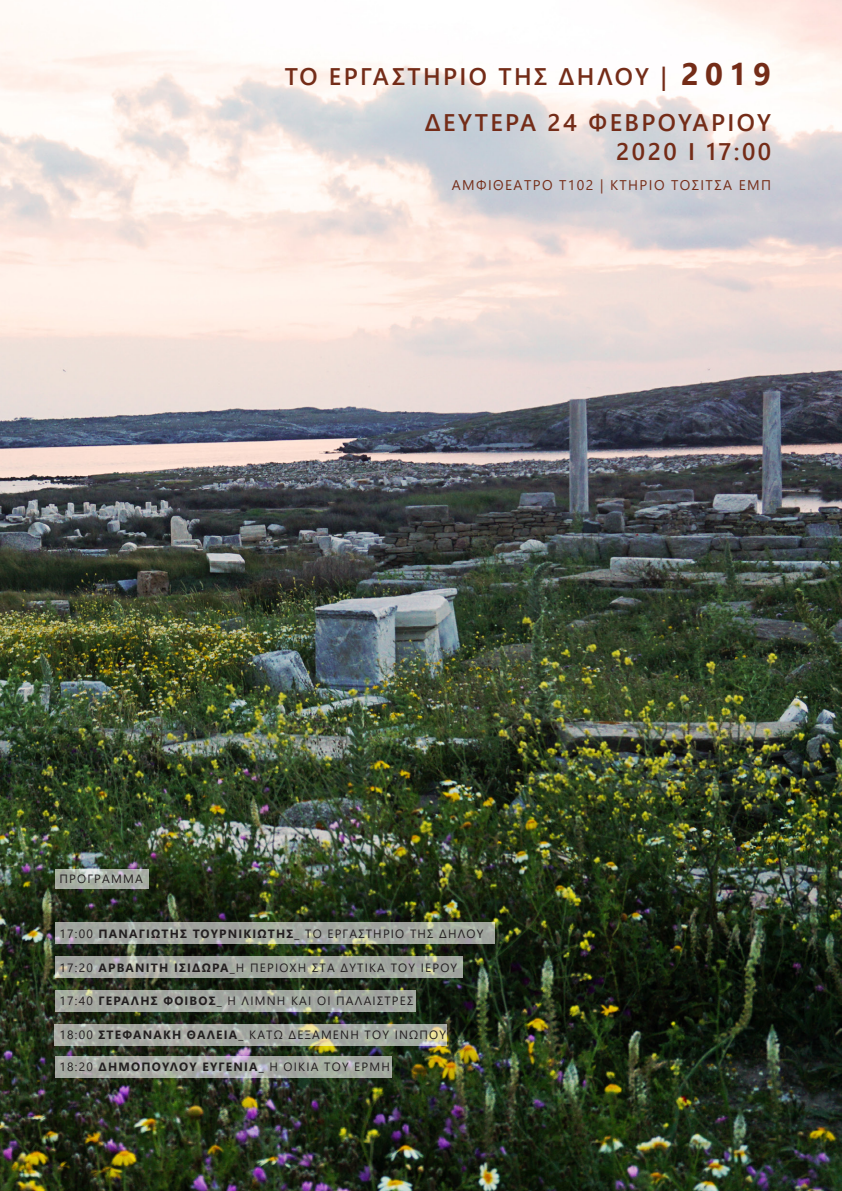
<style>
.page{position:relative;width:842px;height:1191px;background:#fff}
.page>*{position:absolute;margin:0;border:0;box-sizing:border-box;transform-origin:0 0}
.ΤΙΤΛΟΣ{font:600 24px/28.8px "Segoe UI";letter-spacing:.1em;color:#742c18;text-align:right}
.ΗΜΕΡΟΜΗΝΙΑ{font:14px "Segoe UI";letter-spacing:.1em;color:#752e1a}
.NAMES{font:12px "Segoe UI";letter-spacing:.1em;color:#231f20}
.s1{font-weight:700;font-size:31px}
.s2{font-weight:700}
</style>
<div class="page">
<img style="left:0;top:0;width:842px;height:1191px">
<svg style="left:55px;top:922px;width:440px;height:21px;background:#a5a9a1"></svg>
<svg style="left:55px;top:956px;width:407px;height:21px;background:#a5a9a1"></svg>
<svg style="left:55px;top:990px;width:360px;height:21px;background:#a4a9a2"></svg>
<svg style="left:55px;top:1024px;width:392px;height:21px;background:#aaada3"></svg>
<svg style="left:55px;top:1056px;width:337px;height:22px;background:#a8aca6"></svg>
<svg style="left:55px;top:870px;width:94px;height:19px;background:#adb3aa"></svg>
<p class="ΤΙΤΛΟΣ" style="left:285px;top:60px;width:488px">ΤΟ ΕΡΓΑΣΤΗΡΙΟ ΤΗΣ ΔΗΛΟΥ | <span class="s1">2019</span></p>
<p class="ΤΙΤΛΟΣ" style="left:425px;top:106px;width:348px">ΔΕΥΤΕΡΑ 24 ΦΕΒΡΟΥΑΡΙΟΥ<br>2020 Ι 17:00</p>
<p class="ΗΜΕΡΟΜΗΝΙΑ" style="left:452px;top:172px;width:321px">ΑΜΦΙΘΕΑΤΡΟ Τ102 | ΚΤΗΡΙΟ ΤΟΣΙΤΣΑ ΕΜΠ</p>
<p class="NAMES" style="left:60px;top:867px;width:85px">ΠΡΟΓΡΑΜΜΑ</p>
<p class="NAMES" style="left:60px;top:922px;width:425px">17:00 <span class="s2">ΠΑΝΑΓΙΩΤΗΣ ΤΟΥΡΝΙΚΙΩΤΗΣ</span>_ ΤΟ ΕΡΓΑΣΤΗΡΙΟ ΤΗΣ ΔΗΛΟΥ</p>
<p class="NAMES" style="left:60px;top:956px;width:399px">17:20 <span class="s2">ΑΡΒΑΝΙΤΗ ΙΣΙΔΩΡΑ</span>_Η ΠΕΡΙΟΧΗ ΣΤΑ ΔΥΤΙΚΑ ΤΟΥ ΙΕΡΟΥ</p>
<p class="NAMES" style="left:60px;top:989px;width:355px">17:40 <span class="s2">ΓΕΡΑΛΗΣ ΦΟΙΒΟΣ</span>_ Η ΛΙΜΝΗ ΚΑΙ ΟΙ ΠΑΛΑΙΣΤΡΕΣ</p>
<p class="NAMES" style="left:60px;top:1023px;width:388px">18:00 <span class="s2">ΣΤΕΦΑΝΑΚΗ ΘΑΛΕΙΑ</span>_ ΚΑΤΩ ΔΕΞΑΜΕΝΗ ΤΟΥ ΙΝΩΠΟΥ</p>
<p class="NAMES" style="left:60px;top:1055px;width:332px">18:20 <span class="s2">ΔΗΜΟΠΟΥΛΟΥ ΕΥΓΕΝΙΑ</span>_ Η ΟΙΚΙΑ ΤΟΥ ΕΡΜΗ</p>
</div>
